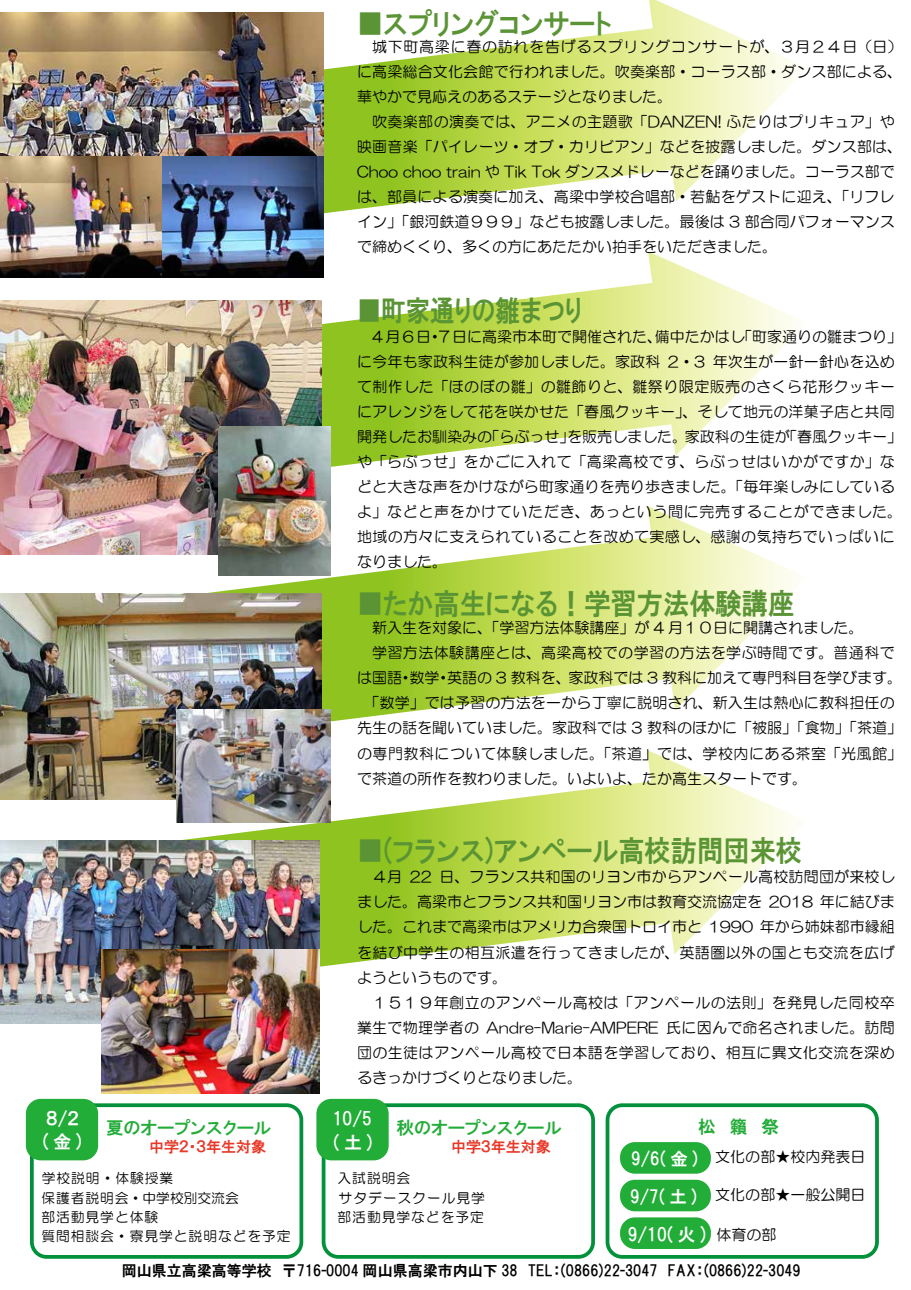
<style>
.page{position:relative;width:911px;height:1290px;background:#fff}
.page>*{position:absolute;margin:0;border:0;box-sizing:border-box;transform-origin:0 0}
.t1{font:29px "HGP Gothic E";color:#5a9435;scale:.9 1}
.t2{font:29px "HGP Gothic E";color:#5a9435;scale:.84 1}
.t3{font:17.88px/23px "HGP Gothic E";color:#fff}
.t4{font:17.5px "HGP Gothic E";color:#22ac38}
.t5{font:17.5px/38.4px "HGP Gothic E";color:#fff;text-align:right}
.t6{font:15px/25px "HG Maru Gothic MPRO";letter-spacing:.01em;color:#000}
.t7{font:15px "HGP Gothic E";color:#000}
.t8{font:15px "HGP Gothic E";color:#e83828}
.t9{font:13.75px "HG Maru Gothic MPRO";letter-spacing:.07em;color:#000}
.t10{font:13.75px "HG Maru Gothic MPRO";color:#000}
</style>
<div class="page">
<svg style="left:324px;top:0;width:472px;height:214px"></svg>
<svg style="left:321px;top:251px;width:474px;height:255px"></svg>
<svg style="left:0;top:506px;width:794px;height:232px"></svg>
<svg style="left:0;top:750px;width:794px;height:217px"></svg>
<img style="left:0;top:841px;width:320px;height:182px">
<div style="left:30px;top:1103px;width:273px;height:156px;border:4px solid #00913a;border-radius:15px"></div>
<div style="left:26px;top:1099px;width:72px;height:61px;background:#22ac38;border-radius:15px"></div>
<div style="left:322px;top:1103px;width:273px;height:156px;border:4px solid #00913a;border-radius:15px"></div>
<div style="left:316px;top:1099px;width:73px;height:61px;background:#22ac38;border-radius:15px"></div>
<div style="left:605px;top:1103px;width:274px;height:156px;border:4px solid #00913a;border-radius:15px"></div>
<div style="left:620px;top:1142px;width:91px;height:31px;background:#22ac38;border-radius:15px"></div>
<div style="left:620px;top:1180px;width:91px;height:31px;background:#22ac38;border-radius:15px"></div>
<div style="left:620px;top:1217px;width:91px;height:32px;background:#22ac38;border-radius:15px"></div>
<img style="left:0;top:593px;width:321px;height:206px">
<img style="left:0;top:300px;width:321px;height:254px">
<img style="left:218px;top:426px;width:112px;height:149px">
<img style="left:0;top:12px;width:324px;height:145px">
<img style="left:0;top:157px;width:162px;height:121px">
<img style="left:162px;top:157px;width:162px;height:121px">
<div style="left:183px;top:738px;width:158px;height:67px;background:#fff"></div>
<img style="left:177px;top:709px;width:153px;height:113px">
<img style="left:101px;top:949px;width:219px;height:144px">
<h1 class="t1" style="left:357px;top:9px;width:284px">■スプリングコンサート</h1>
<p class="t6" style="left:357px;top:34px;width:547px">　城下町高梁に春の訪れを告げるスプリングコンサートが、３月２４日（日）に高梁総合文化会館で行われました。吹奏楽部・コーラス部・ダンス部による、華やかで見応えのあるステージとなりました。<br>　吹奏楽部の演奏では、アニメの主題歌「DANZEN! ふたりはプリキュア」や映画音楽「パイレーツ・オブ・カリビアン」などを披露しました。ダンス部は、Choo choo train や Tik Tok ダンスメドレーなどを踊りました。コーラス部では、部員による演奏に加え、高梁中学校合唱部・若鮎をゲストに迎え、「リフレイン」「銀河鉄道９９９」なども披露しました。最後は 3 部合同パフォーマンスで締めくくり、多くの方にあたたかい拍手をいただきました。</p>
<h1 class="t2" style="left:357px;top:296px;width:270px">■町家通りの雛まつり</h1>
<p class="t6" style="left:357px;top:324px;width:547px">　4月6日・7日に高梁市本町で開催された、備中たかはし「町家通りの雛まつり」に今年も家政科生徒が参加しました。家政科 2・3 年次生が一針一針心を込めて制作した「ほのぼの雛」の雛飾りと、雛祭り限定販売のさくら花形クッキーにアレンジをして花を咲かせた「春風クッキー」、そして地元の洋菓子店と共同開発したお馴染みの「らぶっせ」を販売しました。家政科の生徒が「春風クッキー」や「らぶっせ」をかごに入れて「高梁高校です、らぶっせはいかがですか」などと大きな声をかけながら町家通りを売り歩きました。「毎年楽しみにしているよ」などと声をかけていただき、あっという間に完売することができました。地域の方々に支えられていることを改めて実感し、感謝の気持ちでいっぱいになりました。</p>
<h1 class="t1" style="left:357px;top:589px;width:487px">■たか高生になる！学習方法体験講座</h1>
<p class="t6" style="left:357px;top:615px;width:546px">　新入生を対象に、「学習方法体験講座」が 4 月１０日に開講されました。<br>　学習方法体験講座とは、高梁高校での学習の方法を学ぶ時間です。普通科では国語・数学・英語の 3 教科を、家政科では 3 教科に加えて専門科目を学びます。　「数学」では予習の方法を一から丁寧に説明され、新入生は熱心に教科担任の先生の話を聞いていました。家政科では 3 教科のほかに「被服」「食物」「茶道」の専門教科について体験しました。「茶道」では、学校内にある茶室「光風館」で茶道の所作を教わりました。いよいよ、たか高生スタートです。</p>
<h1 class="t1" style="left:357px;top:836px;width:496px">■(フランス)アンペール高校訪問団来校</h1>
<p class="t6" style="left:357px;top:864px;width:539px">　４月 22 日、フランス共和国のリヨン市からアンペール高校訪問団が来校しました。高梁市とフランス共和国リヨン市は教育交流協定を 2018 年に結びました。これまで高梁市はアメリカ合衆国トロイ市と 1990 年から姉妹都市縁組を結び中学生の相互派遣を行ってきましたが、英語圏以外の国とも交流を広げようというものです。<br>　１５１９年創立のアンペール高校は「アンペールの法則」を発見した同校卒業生で物理学者の Andre-Marie-AMPERE 氏に因んで命名されました。訪問団の生徒はアンペール高校で日本語を学習しており、相互に異文化交流を深めるきっかけづくりとなりました。</p>
<p class="t3" style="left:43px;top:1107px;width:41px">８/２(金)</p>
<p class="t3" style="left:333px;top:1107px;width:40px">10/5</p>
<p class="t4" style="left:698px;top:1118px;width:82px">松 籟　祭</p>
<p class="t6" style="left:715px;top:1144px;width:151px">文化の部★校内発表日</p>
<p class="t4" style="left:106px;top:1119px;width:167px">夏のオープンスクール</p>
<p class="t8" style="left:149px;top:1139px;width:118px">中学２・３年生対象</p>
<p class="t9" style="left:42px;top:1171px;width:133px">学校説明・体験授業</p>
<p class="t4" style="left:396px;top:1119px;width:167px">秋のオープンスクール</p>
<p class="t8" style="left:451px;top:1139px;width:101px">中学３年生対象</p>
<p class="t9" style="left:338px;top:1191px;width:148px">サタデースクール見学</p>
<p class="t3" style="left:333px;top:1131px;width:41px">(土)</p>
<p class="t5" style="left:618px;top:1139px;width:81px">9/6( 金 )　9/7( 土 )</p>
<p class="t9" style="left:337px;top:1171px;width:74px">入試説明会</p>
<p class="t10" style="left:41px;top:1191px;width:199px">保護者説明会・中学校別交流会</p>
<p class="t6" style="left:715px;top:1182px;width:151px">文化の部★一般公開日</p>
<p class="t9" style="left:41px;top:1210px;width:118px">部活動見学と体験</p>
<p class="t9" style="left:41px;top:1229px;width:251px">質問相談会・寮見学と説明などを予定</p>
<p class="t9" style="left:337px;top:1210px;width:148px">部活動見学などを予定</p>
<p class="t3" style="left:616px;top:1222px;width:92px">　9/10( 火 )</p>
<p class="t6" style="left:716px;top:1222px;width:61px">体育の部</p>
<p class="t7" style="left:122px;top:1263px;width:680px">岡山県立高梁高等学校　〒716-0004 岡山県高梁市内山下 38　TEL：(0866)22-3047　FAX：(0866)22-3049</p>
</div>
